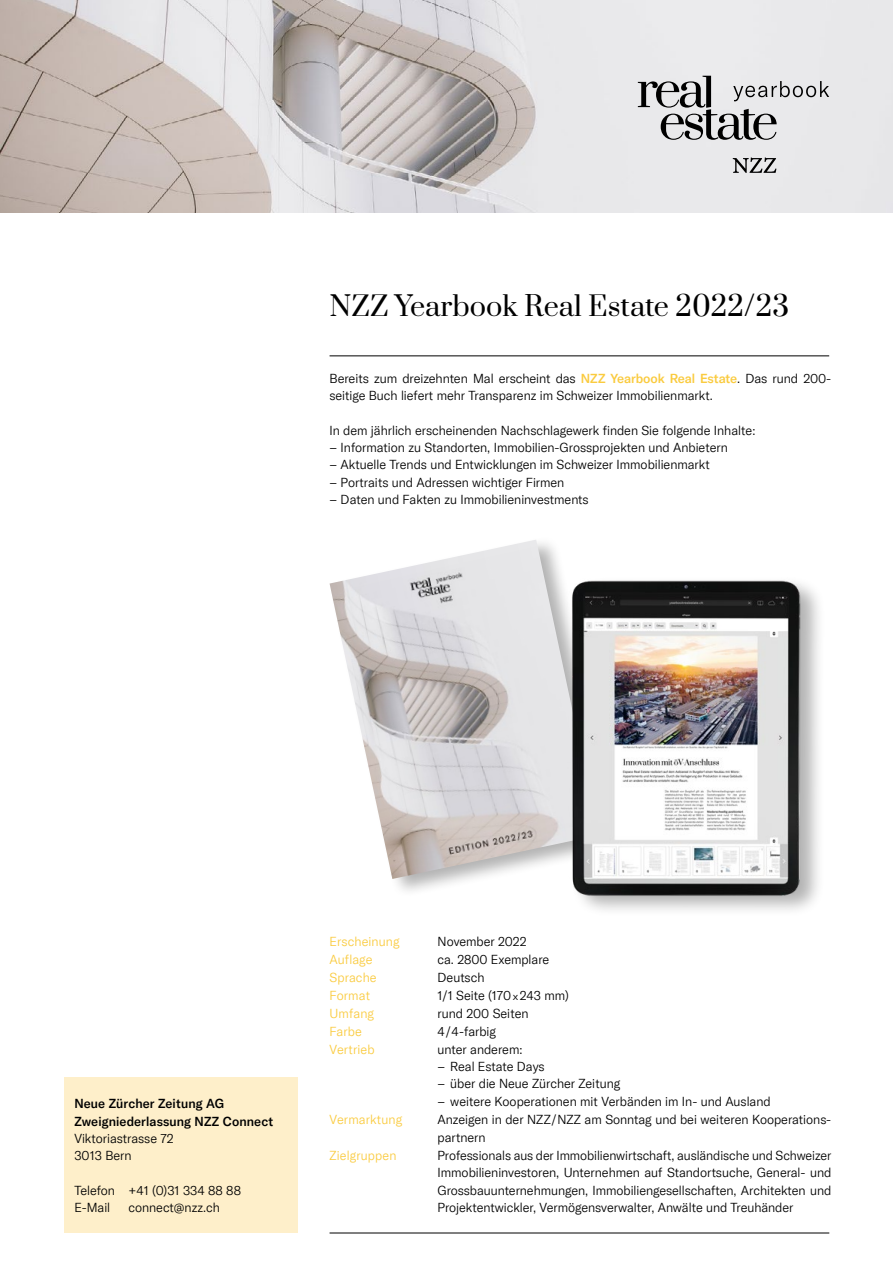
<style>
.page{position:relative;width:893px;height:1263px;background:#fff}
.page>*{position:absolute;margin:0;border:0;box-sizing:border-box;transform-origin:0 0}
.t1{font:27px "Prata";color:#000}
.t2{font:300 12.75px/17.2px "GT America";color:#000}
.t3{font:300 12.75px "GT America";letter-spacing:.01em;color:#facb3f}
.t4{font:500 12.75px/17.2px "GT America";letter-spacing:.01em;color:#000}
.s1{font-size:31.8px}
.s2{font-weight:500;color:#facb3f}
.s3{font-size:10.2px}
</style>
<div class="page">
<img style="left:0;top:0;width:893px;height:213px">
<svg style="left:733px;top:157px;width:43px;height:16px"></svg>
<svg style="left:638px;top:76px;width:191px;height:64px;background:#bdbdbe"></svg>
<div style="left:64px;top:1077px;width:234px;height:156px;background:#feefca"></div>
<hr style="left:330px;top:1233px;width:499px;height:1px;background:#000">
<hr style="left:330px;top:356px;width:499px;height:1px;background:#000">
<div style="left:329px;top:536px;width:293px;height:362px;background:#000;opacity:.3"></div>
<img style="left:330px;top:540px;width:269px;height:339px">
<img style="left:549px;top:555px;width:270px;height:355px">
<h1 class="t1" style="left:330px;top:284px;width:461px">NZZ Yearbook Real Estate 2022<span class="s1">/</span>23</h1>
<p class="t2" style="left:330px;top:370px;width:503px">Bereits zum dreizehnten Mal erscheint das <span class="s2">NZZ Yearbook Real Estate</span>. Das rund 200- seitige Buch liefert mehr Transparenz im Schweizer Immobilienmarkt.</p>
<p class="t2" style="left:330px;top:422px;width:427px">In dem jährlich erscheinenden Nachschlagewerk finden Sie folgende Inhalte:</p>
<p class="t2" style="left:330px;top:439px;width:400px">– Information zu Standorten, Immobilien-Grossprojekten und Anbietern</p>
<p class="t2" style="left:330px;top:456px;width:382px">– Aktuelle Trends und Entwicklungen im Schweizer Immobilienmarkt</p>
<p class="t2" style="left:330px;top:474px;width:236px">– Portraits und Adressen wichtiger Firmen</p>
<p class="t2" style="left:330px;top:491px;width:261px">– Daten und Fakten zu Immobilieninvestments</p>
<p class="t4" style="left:74px;top:1095px;width:200px">Neue Zürcher Zeitung AG<br>Zweigniederlassung NZZ Connect</p>
<p class="t2" style="left:74px;top:1130px;width:101px">Viktoriastrasse 72<br>3013 Bern</p>
<p class="t2" style="left:74px;top:1181px;width:168px">Telefon +41 (0)31 334 88 88<br>E-Mail</p>
<p class="t2" style="left:128px;top:1199px;width:93px">connect@nzz.ch</p>
<p class="t3" style="left:330px;top:934px;width:72px">Erscheinung</p>
<p class="t2" style="left:438px;top:932px;width:91px">November 2022</p>
<p class="t3" style="left:330px;top:952px;width:44px">Auflage</p>
<p class="t2" style="left:438px;top:950px;width:113px">ca. 2800 Exemplare</p>
<p class="t3" style="left:330px;top:970px;width:49px">Sprache</p>
<p class="t2" style="left:438px;top:968px;width:48px">Deutsch</p>
<p class="t3" style="left:330px;top:988px;width:42px">Format</p>
<p class="t2" style="left:438px;top:986px;width:133px">1/1 Seite (170 <span class="s3">x</span> 243 mm)</p>
<p class="t3" style="left:330px;top:1006px;width:46px">Umfang</p>
<p class="t2" style="left:438px;top:1004px;width:93px">rund 200 Seiten</p>
<p class="t3" style="left:330px;top:1024px;width:34px">Farbe</p>
<p class="t2" style="left:438px;top:1022px;width:60px">4 / 4-farbig</p>
<p class="t3" style="left:330px;top:1042px;width:47px">Vertrieb</p>
<p class="t2" style="left:438px;top:1040px;width:86px">unter anderem:</p>
<p class="t2" style="left:438px;top:1058px;width:109px">– Real Estate Days</p>
<p class="t2" style="left:438px;top:1075px;width:184px">– über die Neue Zürcher Zeitung</p>
<p class="t2" style="left:438px;top:1093px;width:335px">– weitere Kooperationen mit Verbänden im In- und Ausland</p>
<p class="t3" style="left:330px;top:1112px;width:74px">Vermarktung</p>
<p class="t2" style="left:438px;top:1111px;width:394px;line-height:18px">Anzeigen in der NZZ / NZZ am Sonntag und bei weiteren Kooperations&shy;partnern</p>
<p class="t3" style="left:330px;top:1148px;width:68px">Zielgruppen</p>
<p class="t2" style="left:438px;top:1147px;width:395px;text-align:justify">Professionals aus der Immobilienwirtschaft, ausländische und Schweizer Immobilieninvestoren, Unternehmen auf Standortsuche, General- und Grossbauunternehmungen, Immobiliengesellschaften, Architekten und Projektentwickler, Vermögensverwalter, Anwälte und Treuhänder</p>
</div>
